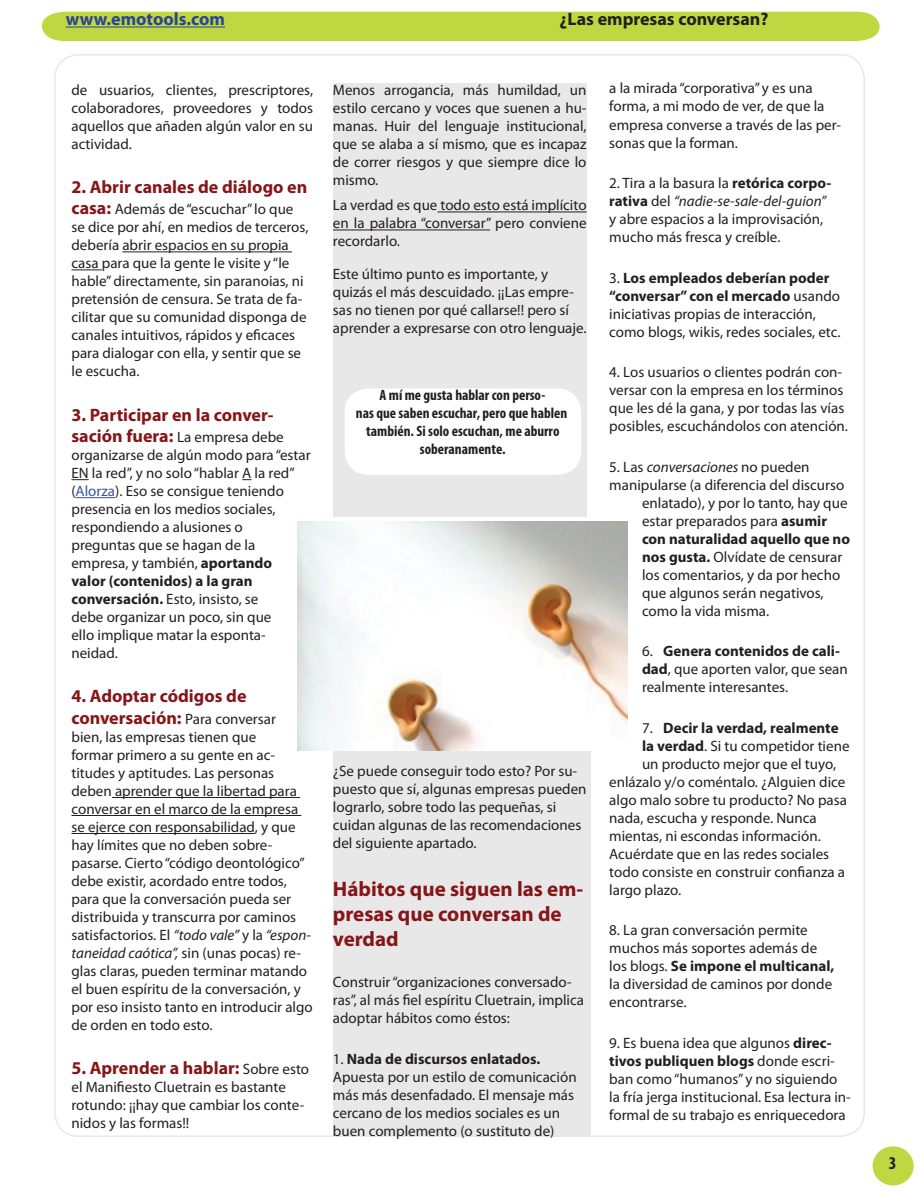
<style>
.page{position:relative;width:919px;height:1191px;background:#fff}
.page>*{position:absolute;margin:0;border:0;box-sizing:border-box;transform-origin:0 0}
.t1{font:700 21px/25.2px "Myriad Pro";color:#861518}
.t2{font:700 18px/21.6px "Myriad Pro";color:#861518}
.t3{font:700 18px "Myriad Pro";color:#231f20}
.t4{font:700 18px "Myriad Pro";color:#2b429b}
.t5{font:700 condensed 18px "Myriad Pro";color:#231f20}
.t6{font:15px/18px "Myriad Pro";color:#231f20}
.t7{font:700 condensed 15px/18px "Myriad Pro";color:#231f20;text-align:center}
.t8{font:700 15px "Myriad Pro";color:#231f20}
.t9{font:italic 15px "Myriad Pro";color:#231f20}
.s1{font-weight:700;font-size:18px;color:#861518}
.s2{color:#3954a4}
.s3{font-weight:700}
.s4{font-weight:400;font-size:15px;color:#231f20}
.s5{font-style:italic}
.s6{font-style:normal}
.s7{font-weight:400}
</style>
<div class="page">
<div style="left:333px;top:84px;width:253px;height:433px;background:#e8e8e9"></div>
<hr style="left:437px;top:211px;width:149px;height:1px;background:#231f20">
<hr style="left:333px;top:229px;width:157px;height:1px;background:#231f20">
<hr style="left:122px;top:251px;width:170px;height:1px;background:#231f20">
<hr style="left:71px;top:269px;width:31px;height:1px;background:#231f20">
<svg style="left:71px;top:479px;width:18px;height:1px"></svg>
<hr style="left:76px;top:497px;width:39px;height:1px;background:#3954a4">
<hr style="left:112px;top:797px;width:188px;height:1px;background:#231f20">
<hr style="left:71px;top:815px;width:230px;height:1px;background:#231f20">
<hr style="left:71px;top:833px;width:184px;height:1px;background:#231f20">
<div style="left:333px;top:751px;width:257px;height:386px;background:#e8e8e9"></div>
<div style="left:41px;top:11px;width:839px;height:30px;background:#bfd741"></div>
<img style="left:297px;top:521px;width:330px;height:229px">
<div style="left:873px;top:1147px;width:39px;height:37px;background:#bfd741;border-radius:50%"></div>
<div style="left:872px;top:1146px;width:41px;height:39px;border:2px solid #bfd741;border-radius:50%"></div>
<div style="left:344px;top:388px;width:237px;height:87px;background:#fff;border-radius:24px"></div>
<p class="t4" style="left:66px;top:7px;width:161px">www.emotools.com</p>
<p class="t3" style="left:559px;top:7px;width:210px">¿Las empresas conversan?</p>
<p class="t6" style="left:71px;top:80px;width:243px;text-align:justify">de usuarios, clientes, prescriptores, colaboradores, proveedores y todos aquellos que añaden algún valor en su actividad.</p>
<p class="t2" style="left:71px;top:175px;width:237px">2. Abrir canales de diálogo en</p>
<p class="t6" style="left:71px;top:200px;width:238px"><span class="s1">casa:</span> Además de “escuchar” lo que se dice por ahí, en medios de terceros, debería abrir espacios en su propia casa para que la gente le visite y “le hable” directamente, sin paranoias, ni pretensión de censura. Se trata de fa&shy;cilitar que su comunidad disponga de canales intuitivos, rápidos y eficaces para dialogar con ella, y sentir que se le escucha.</p>
<p class="t2" style="left:71px;top:403px;width:204px">3. Participar en la conver-</p>
<p class="t6" style="left:71px;top:428px;width:241px"><span class="s1">sación fuera:</span> La empresa debe organizarse de algún modo para “estar<br>EN la red”, y no solo “hablar A la red” (<span class="s2">Alorza</span>). Eso se consigue teniendo presencia en los medios sociales, respondiendo a alusiones o<br>preguntas que se hagan de la empresa, y también, <span class="s3">aportando<br>valor (contenidos) a la gran conversación.</span> Esto, insisto, se<br>debe organizar un poco, sin que<br>ello implique matar la esponta&shy;neidad.</p>
<p class="t2" style="left:71px;top:685px;width:206px">4. Adoptar códigos de conversación: <span class="s4">Para conversar</span></p>
<p class="t6" style="left:71px;top:727px;width:243px">bien, las empresas tienen que<br>formar primero a su gente en ac&shy;titudes y aptitudes. Las personas deben aprender que la libertad para conversar en el marco de la empresa se ejerce con responsabilidad, y que hay límites que no deben sobre&shy;pasarse. Cierto “código deontológico” debe existir, acordado entre todos, para que la conversación pueda ser distribuida y transcurra por caminos satisfactorios. El <span class="s5">“todo vale”</span> y la <span class="s5">“espon&shy;taneidad caótica”,</span> sin (unas pocas) re&shy;glas claras, pueden terminar matando el buen espíritu de la conversación, y por eso insisto tanto en introducir algo de orden en todo esto.</p>
<p class="t2" style="left:71px;top:1056px;width:239px">5. Aprender a hablar: <span class="s4">Sobre esto</span></p>
<p class="t6" style="left:71px;top:1078px;width:234px">el Manifiesto Cluetrain es bastante rotundo: ¡¡hay que cambiar los conte&shy;nidos y las formas!!</p>
<p class="t6" style="left:333px;top:81px;width:255px;text-align:justify">Menos arrogancia, más humildad, un estilo cercano y voces que suenen a hu&shy;manas. Huir del lenguaje institucional, que se alaba a sí mismo, que es incapaz de correr riesgos y que siempre dice lo mismo.</p>
<p class="t6" style="left:333px;top:196px;width:255px;text-align:justify">La verdad es que todo esto está implícito en la palabra “conversar” pero conviene recordarlo.</p>
<p class="t6" style="left:333px;top:265px;width:255px">Este último punto es importante, y quizás el más descuidado. ¡¡Las empre&shy;sas no tienen por qué callarse!! pero sí aprender a expresarse con otro lenguaje.</p>
<p class="t7" style="left:356px;top:385px;width:213px">A mí me gusta hablar con perso-<br>nas que saben escuchar, pero que hablen también. Si solo escuchan, me aburro soberanamente.</p>
<p class="t6" style="left:333px;top:762px;width:255px">¿Se puede conseguir todo esto? Por su&shy;puesto que sí, algunas empresas pueden lograrlo, sobre todo las pequeñas, si cuidan algunas de las recomendaciones del siguiente apartado.</p>
<h1 class="t1" style="left:333px;top:875px;width:252px">Hábitos que siguen las em&shy;presas que conversan de verdad</h1>
<p class="t6" style="left:333px;top:972px;width:253px">Construir “organizaciones conversado&shy;ras”, al más fiel espíritu Cluetrain, implica adoptar hábitos como éstos:</p>
<p class="t6" style="left:333px;top:1049px;width:245px">1. <span class="s3">Nada de discursos enlatados.<br></span>Apuesta por un estilo de comunicación más más desenfadado. El mensaje más cercano de los medios sociales es un buen complemento (o sustituto de)</p>
<p class="t6" style="left:609px;top:79px;width:233px">a la mirada “corporativa” y es una forma, a mi modo de ver, de que la empresa converse a través de las per&shy;sonas que la forman.</p>
<p class="t6" style="left:609px;top:174px;width:223px">2. Tira a la basura la <span class="s3">retórica corpo&shy;rativa</span> del <span class="s5">“nadie-se-sale-del-guion” </span>y abre espacios a la improvisación, mucho más fresca y creíble.</p>
<p class="t6" style="left:609px;top:268px;width:233px">3. <span class="s3">Los empleados deberían poder “conversar” con el mercado</span> usando iniciativas propias de interacción, como blogs, wikis, redes sociales, etc.</p>
<p class="t6" style="left:609px;top:363px;width:240px">4. Los usuarios o clientes podrán con&shy;versar con la empresa en los términos que les dé la gana, y por todas las vías posibles, escuchándolos con atención.</p>
<p class="t9" style="left:609px;top:457px;width:202px"><span class="s6">5. Las</span> conversaciones <span class="s6">no pueden</span></p>
<p class="t6" style="left:609px;top:475px;width:236px">manipularse (a diferencia del discurso</p>
<p class="t6" style="left:642px;top:493px;width:207px">enlatado), y por lo tanto, hay que</p>
<p class="t6" style="left:642px;top:511px;width:186px">estar preparados para <span class="s3">asumir</span></p>
<p class="t8" style="left:642px;top:529px;width:209px">con naturalidad aquello que no</p>
<p class="t6" style="left:642px;top:547px;width:202px"><span class="s3">nos gusta.</span> Olvídate de censurar</p>
<p class="t6" style="left:642px;top:565px;width:200px">los comentarios, y da por hecho</p>
<p class="t6" style="left:642px;top:583px;width:183px">que algunos serán negativos,</p>
<p class="t6" style="left:642px;top:601px;width:129px">como la vida misma.</p>
<p class="t6" style="left:642px;top:642px;width:207px">6. <span class="s3">Genera contenidos de cali&shy;dad</span>, que aporten valor, que sean realmente interesantes.</p>
<p class="t8" style="left:642px;top:718px;width:198px"><span class="s7">7.</span> Decir la verdad, realmente</p>
<p class="t6" style="left:642px;top:736px;width:209px"><span class="s3">la verdad</span>. Si tu competidor tiene</p>
<p class="t6" style="left:642px;top:754px;width:195px">un producto mejor que el tuyo,</p>
<p class="t6" style="left:609px;top:772px;width:237px">enlázalo y/o coméntalo. ¿Alguien dice</p>
<p class="t6" style="left:609px;top:790px;width:239px">algo malo sobre tu producto? No pasa</p>
<p class="t6" style="left:609px;top:808px;width:209px">nada, escucha y responde. Nunca</p>
<p class="t6" style="left:609px;top:826px;width:213px">mientas, ni escondas información.</p>
<p class="t6" style="left:609px;top:844px;width:221px">Acuérdate que en las redes sociales</p>
<p class="t6" style="left:609px;top:862px;width:237px">todo consiste en construir confianza a</p>
<p class="t6" style="left:609px;top:880px;width:73px">largo plazo.</p>
<p class="t6" style="left:609px;top:921px;width:227px">8. La gran conversación permite muchos más soportes además de los blogs. <span class="s3">Se impone el multicanal, </span>la diversidad de caminos por donde encontrarse.</p>
<p class="t6" style="left:609px;top:1033px;width:243px">9. Es buena idea que algunos <span class="s3">direc&shy;tivos publiquen blogs</span> donde escri&shy;ban como “humanos” y no siguiendo la fría jerga institucional. Esa lectura in&shy;formal de su trabajo es enriquecedora</p>
<p class="t5" style="left:888px;top:1151px;width:9px">3</p>
</div>
